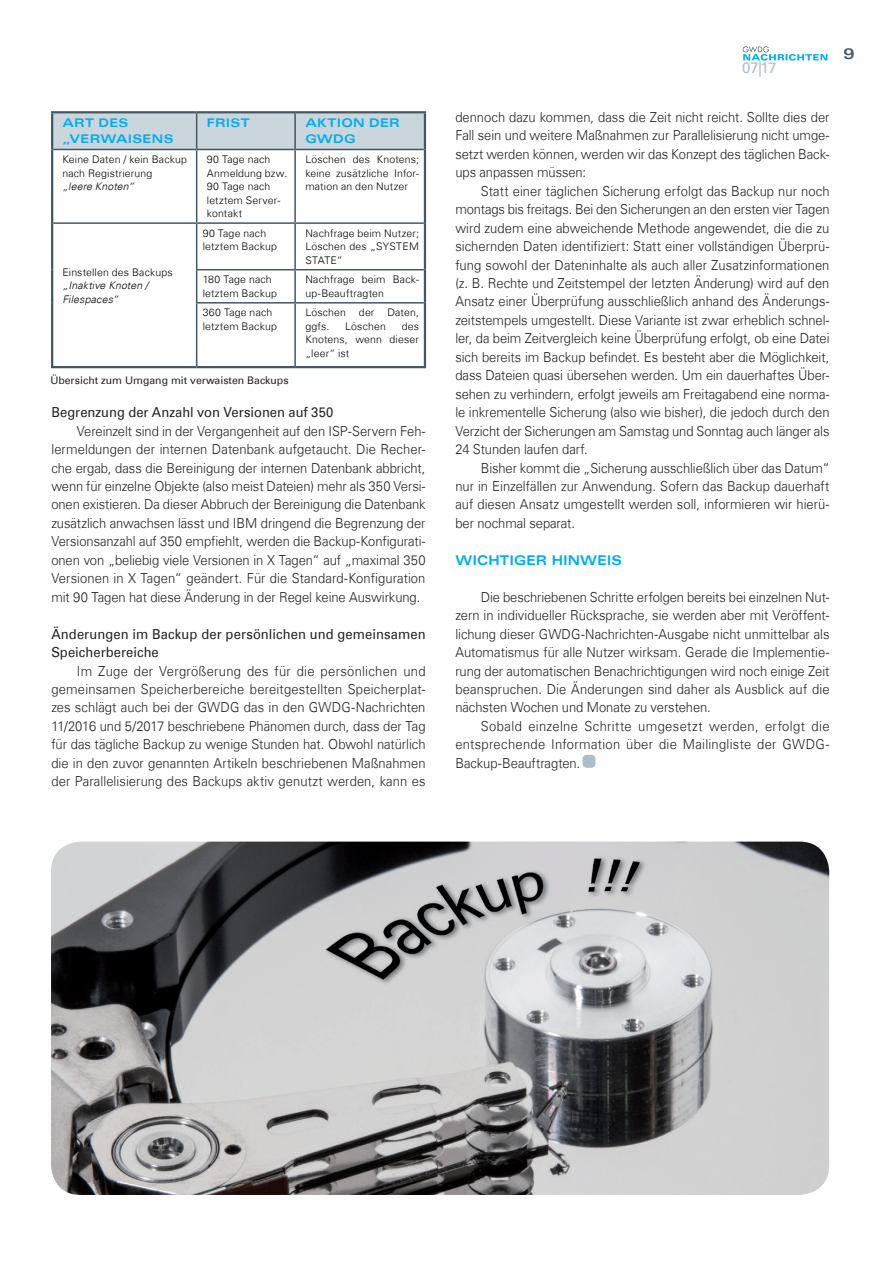
<style>
.page{position:relative;width:893px;height:1263px;background:#fff}
.page>*{position:absolute;margin:0;border:0;box-sizing:border-box;transform-origin:0 0}
.t1{font:15.3px "Univers Com 55 Roman";color:#adbec7}
.t2{font:15px "Univers Com 63 Bold Ext";color:#455760}
.t3{font:300 13.8px/18.5px "Univers Com 45";color:#231f20;text-align:justify;scale:.94 1}
.t4{font:13.8px/18.5px "Univers Com 55 Roman";letter-spacing:.005em;color:#231f20;scale:.94 1}
.t5{font:13.5px "Univers Com 63 Bold Ext";letter-spacing:.005em;color:#00aeef;scale:.94 1}
.t6{font:12px/16.5px "Univers Com 63 Bold Ext";letter-spacing:.02em;color:#00aeef}
.t7{font:300 10.5px/13.5px "Univers Com 45";letter-spacing:.015em;color:#000}
.t8{font:italic 300 10.5px/13.5px "Univers Com 45";letter-spacing:.015em;color:#000}
.t9{font:10.5px "Univers Com 55 Roman";color:#231f20}
</style>
<div class="page">
<svg style="left:743px;top:46px;width:84px;height:15px"></svg>
<div style="left:53px;top:113px;width:371px;height:36px;background:#cbd5dc"></div>
<hr style="left:51px;top:111px;width:146px;height:2px;background:#455760">
<hr style="left:51px;top:113px;width:2px;height:36px;background:#455760">
<hr style="left:295px;top:111px;width:131px;height:2px;background:#455760">
<hr style="left:424px;top:113px;width:2px;height:36px;background:#455760">
<hr style="left:51px;top:149px;width:2px;height:74px;background:#455760">
<hr style="left:424px;top:149px;width:2px;height:74px;background:#455760">
<hr style="left:51px;top:223px;width:2px;height:47px;background:#455760">
<hr style="left:424px;top:223px;width:2px;height:47px;background:#455760">
<hr style="left:51px;top:270px;width:2px;height:33px;background:#455760">
<hr style="left:424px;top:270px;width:2px;height:33px;background:#455760">
<hr style="left:51px;top:303px;width:2px;height:63px;background:#455760">
<hr style="left:424px;top:303px;width:2px;height:63px;background:#455760">
<hr style="left:51px;top:366px;width:146px;height:2px;background:#455760">
<hr style="left:295px;top:366px;width:131px;height:2px;background:#455760">
<hr style="left:53px;top:222px;width:144px;height:2px;background:#455760">
<hr style="left:295px;top:222px;width:129px;height:2px;background:#455760">
<hr style="left:295px;top:269px;width:129px;height:1px;background:#455760">
<hr style="left:295px;top:302px;width:129px;height:2px;background:#455760">
<hr style="left:53px;top:149px;width:144px;height:1px;background:#455760">
<hr style="left:295px;top:149px;width:129px;height:1px;background:#455760">
<hr style="left:197px;top:111px;width:98px;height:2px;background:#455760">
<hr style="left:196px;top:113px;width:1px;height:36px;background:#455760">
<hr style="left:197px;top:149px;width:98px;height:1px;background:#455760">
<hr style="left:196px;top:150px;width:1px;height:72px;background:#455760">
<hr style="left:197px;top:222px;width:98px;height:2px;background:#455760">
<hr style="left:196px;top:224px;width:1px;height:45px;background:#455760">
<hr style="left:196px;top:270px;width:1px;height:32px;background:#455760">
<hr style="left:196px;top:304px;width:1px;height:62px;background:#455760">
<hr style="left:294px;top:113px;width:2px;height:36px;background:#455760">
<hr style="left:294px;top:150px;width:2px;height:72px;background:#455760">
<hr style="left:294px;top:224px;width:2px;height:45px;background:#455760">
<hr style="left:294px;top:270px;width:2px;height:32px;background:#455760">
<hr style="left:294px;top:304px;width:2px;height:62px;background:#455760">
<hr style="left:196px;top:269px;width:99px;height:1px;background:#455760">
<hr style="left:196px;top:302px;width:99px;height:2px;background:#455760">
<hr style="left:197px;top:366px;width:98px;height:2px;background:#455760">
<div style="left:583px;top:755px;width:12px;height:13px;background:#adbec7;border-radius:4px"></div>
<img style="left:51px;top:841px;width:778px;height:354px">
<p class="t6" style="left:62px;top:114px;width:113px">ART DES „VERWAISENS</p>
<p class="t6" style="left:207px;top:114px;width:44px">FRIST</p>
<p class="t6" style="left:305px;top:114px;width:96px">AKTION DER<br>GWDG</p>
<p class="t7" style="left:62px;top:153px;width:126px">Keine Daten / kein Backup nach Registrierung</p>
<p class="t8" style="left:62px;top:180px;width:73px">„leere Knoten“</p>
<p class="t7" style="left:207px;top:153px;width:82px">90 Tage nach<br>Anmeldung bzw.<br>90 Tage nach letztem Server&shy;kontakt</p>
<p class="t7" style="left:305px;top:153px;width:115px;text-align:justify">Löschen des Knotens; keine zusätzliche Infor&shy;mation an den Nutzer</p>
<p class="t7" style="left:62px;top:265px;width:112px">Einstellen des Backups</p>
<p class="t8" style="left:62px;top:279px;width:87px">„Inaktive Knoten /<br>Filespaces“</p>
<p class="t7" style="left:203px;top:226px;width:76px">90 Tage nach letztem Backup</p>
<p class="t7" style="left:305px;top:226px;width:115px;text-align:justify">Nachfrage beim Nutzer; Löschen des „SYSTEM STATE“</p>
<p class="t7" style="left:203px;top:273px;width:76px">180 Tage nach letztem Backup</p>
<p class="t7" style="left:305px;top:273px;width:115px">Nachfrage beim Back&shy;up-Beauftragten</p>
<p class="t7" style="left:203px;top:306px;width:76px">360 Tage nach letztem Backup</p>
<p class="t7" style="left:305px;top:306px;width:115px">Löschen der Daten, ggfs.</p>
<p class="t7" style="left:305px;top:319px;width:115px;text-align:justify;text-indent:96px">des Knotens, wenn dieser „leer“ ist</p>
<p class="t7" style="left:345px;top:319px;width:42px">Löschen</p>
<p class="t9" style="left:50px;top:373px;width:240px">Übersicht zum Umgang mit verwaisten Backups</p>
<p class="t4" style="left:51px;top:403px;width:301px">Begrenzung der Anzahl von Versionen auf 350</p>
<p class="t3" style="left:51px;top:421px;width:400px;text-indent:26px">Vereinzelt sind in der Vergangenheit auf den ISP-Servern Feh&shy;lermeldungen der internen Datenbank aufgetaucht. Die Recher&shy;che ergab, dass die Bereinigung der internen Datenbank abbricht, wenn für einzelne Objekte (also meist Dateien) mehr als 350 Versi&shy;onen existieren. Da dieser Abbruch der Bereinigung die Datenbank zusätzlich anwachsen lässt und IBM dringend die Begrenzung der Versionsanzahl auf 350 empfiehlt, werden die Backup-Konfigurati&shy;onen von „beliebig viele Versionen in X Tagen“ auf „maximal 350<br>Versionen in X Tagen“ geändert. Für die Standard-Konfiguration mit 90 Tagen hat diese Änderung in der Regel keine Auswirkung.</p>
<p class="t4" style="left:51px;top:624px;width:400px">Änderungen im Backup der persönlichen und gemeinsamen<br>Speicherbereiche</p>
<p class="t3" style="left:51px;top:661px;width:400px;text-indent:26px">Im Zuge der Vergrößerung des für die persönlichen und gemeinsamen Speicherbereiche bereitgestellten Speicherplat&shy;zes schlägt auch bei der GWDG das in den GWDG-Nachrichten 11/2016 und 5/2017 beschriebene Phänomen durch, dass der Tag für das tägliche Backup zu wenige Stunden hat. Obwohl natürlich die in den zuvor genannten Artikeln beschriebenen Maßnahmen der Parallelisierung des Backups aktiv genutzt werden, kann es</p>
<p class="t1" style="left:742px;top:58px;width:36px">07|17</p>
<p class="t3" style="left:455px;top:108px;width:400px">dennoch dazu kommen, dass die Zeit nicht reicht. Sollte dies der Fall sein und weitere Maßnahmen zur Parallelisierung nicht umge&shy;setzt werden können, werden wir das Konzept des täglichen Back&shy;ups anpassen müssen:</p>
<p class="t3" style="left:455px;top:182px;width:400px;text-indent:26px">Statt einer täglichen Sicherung erfolgt das Backup nur noch montags bis freitags. Bei den Sicherungen an den ersten vier Tagen wird zudem eine abweichende Methode angewendet, die die zu sichernden Daten identifiziert: Statt einer vollständigen Überprü&shy;fung sowohl der Dateninhalte als auch aller Zusatzinformationen (z. B. Rechte und Zeitstempel der letzten Änderung) wird auf den Ansatz einer Überprüfung ausschließlich anhand des Änderungs&shy;zeitstempels umgestellt. Diese Variante ist zwar erheblich schnel&shy;ler, da beim Zeitvergleich keine Überprüfung erfolgt, ob eine Datei sich bereits im Backup befindet. Es besteht aber die Möglichkeit, dass Dateien quasi übersehen werden. Um ein dauerhaftes Über&shy;sehen zu verhindern, erfolgt jeweils am Freitagabend eine norma&shy;le inkrementelle Sicherung (also wie bisher), die jedoch durch den Verzicht der Sicherungen am Samstag und Sonntag auch länger als 24 Stunden laufen darf.</p>
<p class="t3" style="left:455px;top:458px;width:400px;text-indent:26px">Bisher kommt die „Sicherung ausschließlich über das Datum“ nur in Einzelfällen zur Anwendung. Sofern das Backup dauerhaft auf diesen Ansatz umgestellt werden soll, informieren wir hierü&shy;ber nochmal separat.</p>
<p class="t5" style="left:455px;top:552px;width:179px">WICHTIGER HINWEIS</p>
<p class="t3" style="left:455px;top:588px;width:400px;text-indent:26px">Die beschriebenen Schritte erfolgen bereits bei einzelnen Nut&shy;zern in individueller Rücksprache, sie werden aber mit Veröffent&shy;lichung dieser GWDG-Nachrichten-Ausgabe nicht unmittelbar als Automatismus für alle Nutzer wirksam. Gerade die Implementie&shy;rung der automatischen Benachrichtigungen wird noch einige Zeit beanspruchen. Die Änderungen sind daher als Ausblick auf die nächsten Wochen und Monate zu verstehen.</p>
<p class="t3" style="left:455px;top:717px;width:400px;text-indent:26px">Sobald einzelne Schritte umgesetzt werden, erfolgt die entsprechende Information über die Mailingliste der GWDG-Backup-Beauftragten.</p>
<p class="t2" style="left:844px;top:45px;width:13px">9</p>
</div>
